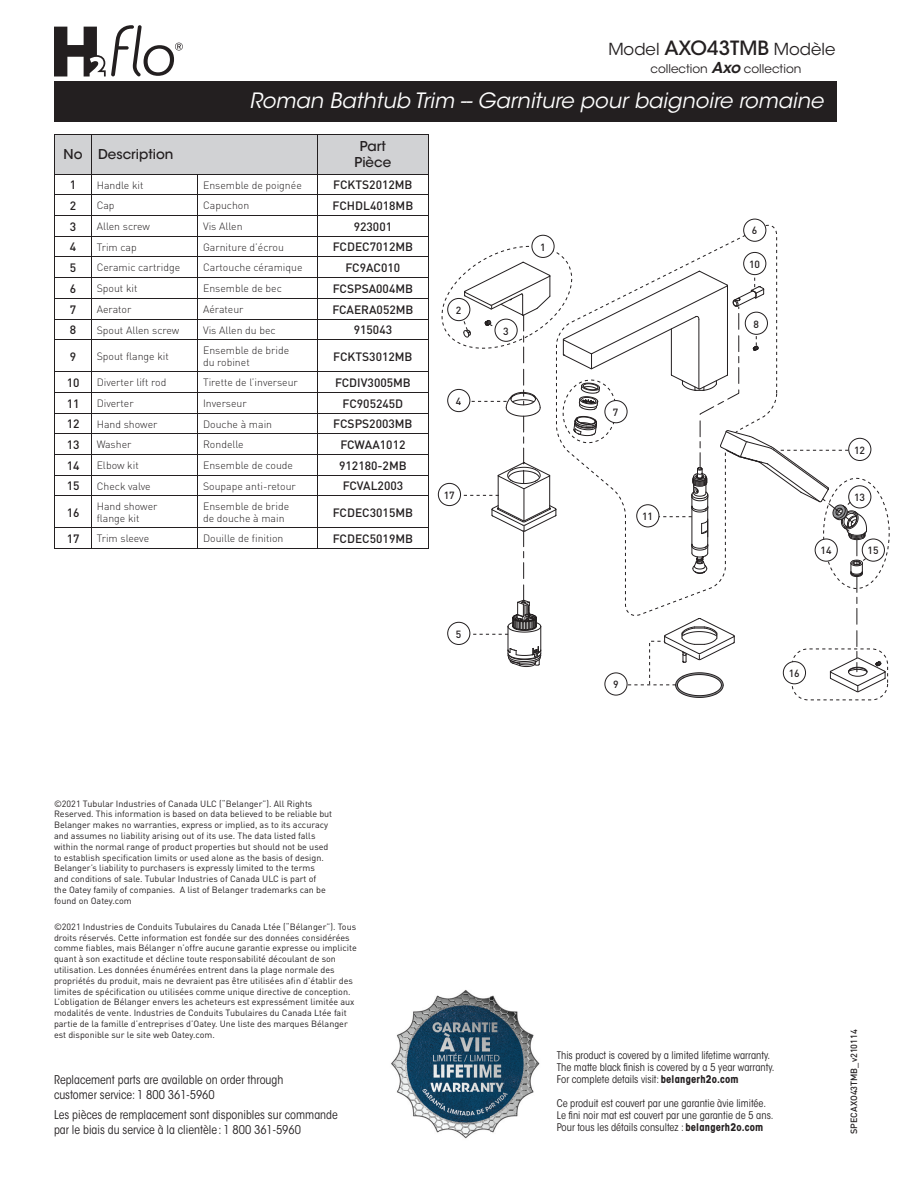
<style>
.page{position:relative;width:918px;height:1188px;background:#fff}
.page>*{position:absolute;margin:0;border:0;box-sizing:border-box;transform-origin:0 0}
.t1{font:italic 21px "ITC Avant Garde Std";color:#fff}
.t2{font:16.5px "ITC Avant Garde Std";color:#231f20}
.t3{font:500 13.5px/16.2px "ITC Avant Garde Std";color:#231f20;text-align:center}
.t4{font:500 12px "DIN";color:#231f20}
.t5{font:condensed 12px/15px "ITC Avant Garde Std";color:#231f20}
.t6{font:12px "ITC Avant Garde Std";color:#231f20}
.t7{font:300 10.5px/12.6px "DIN";color:#231f20}
.t8{font:condensed 10.5px/12px "ITC Avant Garde Std";color:#231f20}
.t9{font:500 10.35px "DIN";color:#231f20}
.t10{font:9px/10.8px "DIN";color:#231f20}
.t11{font:500 9px "DIN";color:#231f20}
.s1{font-weight:500;font-size:19.5px}
.s2{font-weight:600;font-style:italic;font-size:15px}
.s3{font-weight:700}
</style>
<div class="page">
<div style="left:54px;top:81px;width:783px;height:41px;background:#231f20"></div>
<div style="left:792px;top:649px;width:96px;height:51px;border:1px dashed #231f20;border-radius:16px"></div>
<img style="left:391px;top:990px;width:149px;height:149px">
<svg style="left:55px;top:134px;width:831px;height:564px"></svg>
<hr style="left:55px;top:548px;width:36px;height:1px;background:#231f20">
<hr style="left:91px;top:548px;width:107px;height:1px;background:#231f20">
<hr style="left:198px;top:548px;width:120px;height:1px;background:#231f20">
<hr style="left:318px;top:548px;width:110px;height:1px;background:#231f20">
<hr style="left:55px;top:134px;width:36px;height:1px;background:#231f20">
<hr style="left:55px;top:135px;width:1px;height:39px;background:#231f20">
<hr style="left:318px;top:134px;width:110px;height:1px;background:#231f20">
<hr style="left:428px;top:135px;width:1px;height:39px;background:#231f20">
<hr style="left:55px;top:174px;width:36px;height:1px;background:#231f20">
<hr style="left:318px;top:174px;width:110px;height:1px;background:#231f20">
<hr style="left:91px;top:134px;width:107px;height:1px;background:#231f20">
<hr style="left:91px;top:135px;width:1px;height:39px;background:#231f20">
<hr style="left:198px;top:134px;width:120px;height:1px;background:#231f20">
<hr style="left:318px;top:135px;width:1px;height:39px;background:#231f20">
<hr style="left:91px;top:174px;width:107px;height:1px;background:#231f20">
<hr style="left:198px;top:174px;width:120px;height:1px;background:#231f20">
<svg style="left:54px;top:25px;width:129px;height:51px"></svg>
<h2 class="t2" style="left:608px;top:39px;width:229px">Model <span class="s1">AXO43TMB</span> Modèle</h2>
<h3 class="t6" style="left:650px;top:62px;width:152px">collection <span class="s2">Axo</span> collection</h3>
<h1 class="t1" style="left:250px;top:88px;width:575px">Roman Bathtub Trim -- Garniture pour baignoire romaine</h1>
<h3 class="t3" style="left:64px;top:146px;width:111px">No Description</h3>
<h3 class="t3" style="left:355px;top:138px;width:38px">Part<br>Pièce</h3>
<h3 class="t4" style="left:70px;top:177px;width:8px">1</h3>
<p class="t7" style="left:97px;top:178px;width:48px">Handle kit</p>
<p class="t7" style="left:203px;top:178px;width:100px">Ensemble de poignée</p>
<h3 class="t4" style="left:333px;top:177px;width:81px">FCKTS2012MB</h3>
<h3 class="t4" style="left:70px;top:198px;width:8px">2</h3>
<p class="t7" style="left:97px;top:199px;width:19px">Cap</p>
<p class="t7" style="left:203px;top:199px;width:48px">Capuchon</p>
<h3 class="t4" style="left:333px;top:198px;width:82px">FCHDL4018MB</h3>
<h3 class="t4" style="left:70px;top:219px;width:8px">3</h3>
<p class="t7" style="left:97px;top:220px;width:55px">Allen screw</p>
<p class="t7" style="left:203px;top:220px;width:41px">Vis Allen</p>
<h3 class="t4" style="left:354px;top:219px;width:40px">923001</h3>
<h3 class="t4" style="left:70px;top:239px;width:8px">4</h3>
<p class="t7" style="left:97px;top:241px;width:41px">Trim cap</p>
<p class="t7" style="left:203px;top:241px;width:82px">Garniture d’écrou</p>
<h3 class="t4" style="left:333px;top:239px;width:82px">FCDEC7012MB</h3>
<h3 class="t4" style="left:70px;top:260px;width:8px">5</h3>
<p class="t7" style="left:97px;top:261px;width:85px">Ceramic cartridge</p>
<p class="t7" style="left:203px;top:261px;width:101px">Cartouche céramique</p>
<h3 class="t4" style="left:346px;top:260px;width:56px">FC9AC010</h3>
<h3 class="t4" style="left:70px;top:281px;width:8px">6</h3>
<p class="t7" style="left:97px;top:282px;width:42px">Spout kit</p>
<p class="t7" style="left:203px;top:282px;width:80px">Ensemble de bec</p>
<h3 class="t4" style="left:333px;top:281px;width:82px">FCSPSA004MB</h3>
<h3 class="t4" style="left:70px;top:302px;width:8px">7</h3>
<p class="t7" style="left:97px;top:303px;width:36px">Aerator</p>
<p class="t7" style="left:203px;top:303px;width:42px">Aérateur</p>
<h3 class="t4" style="left:332px;top:302px;width:83px">FCAERA052MB</h3>
<h3 class="t4" style="left:70px;top:322px;width:8px">8</h3>
<p class="t7" style="left:97px;top:323px;width:84px">Spout Allen screw</p>
<p class="t7" style="left:203px;top:323px;width:74px">Vis Allen du bec</p>
<h3 class="t4" style="left:354px;top:322px;width:40px">915043</h3>
<h3 class="t4" style="left:70px;top:349px;width:8px">9</h3>
<p class="t7" style="left:97px;top:350px;width:74px">Spout flange kit</p>
<p class="t7" style="left:203px;top:343px;width:88px">Ensemble de bride du robinet</p>
<h3 class="t4" style="left:333px;top:349px;width:81px">FCKTS3012MB</h3>
<h3 class="t4" style="left:67px;top:375px;width:14px">10</h3>
<p class="t7" style="left:97px;top:376px;width:71px">Diverter lift rod</p>
<p class="t7" style="left:203px;top:376px;width:96px">Tirette de l’inverseur</p>
<h3 class="t4" style="left:335px;top:375px;width:77px">FCDIV3005MB</h3>
<h3 class="t4" style="left:67px;top:396px;width:14px">11</h3>
<p class="t7" style="left:97px;top:397px;width:38px">Diverter</p>
<p class="t7" style="left:203px;top:397px;width:45px">Inverseur</p>
<h3 class="t4" style="left:343px;top:396px;width:62px">FC905245D</h3>
<h3 class="t4" style="left:67px;top:416px;width:14px">12</h3>
<p class="t7" style="left:97px;top:417px;width:62px">Hand shower</p>
<p class="t7" style="left:203px;top:417px;width:71px">Douche à main</p>
<h3 class="t4" style="left:333px;top:416px;width:81px">FCSPS2003MB</h3>
<h3 class="t4" style="left:67px;top:437px;width:14px">13</h3>
<p class="t7" style="left:97px;top:438px;width:36px">Washer</p>
<p class="t7" style="left:203px;top:438px;width:42px">Rondelle</p>
<h3 class="t4" style="left:340px;top:437px;width:67px">FCWAA1012</h3>
<h3 class="t4" style="left:67px;top:458px;width:14px">14</h3>
<p class="t7" style="left:97px;top:459px;width:44px">Elbow kit</p>
<p class="t7" style="left:203px;top:459px;width:92px">Ensemble de coude</p>
<h3 class="t4" style="left:339px;top:458px;width:69px">912180-2MB</h3>
<h3 class="t4" style="left:67px;top:478px;width:14px">15</h3>
<p class="t7" style="left:97px;top:480px;width:55px">Check valve</p>
<p class="t7" style="left:203px;top:480px;width:94px">Soupape anti-retour</p>
<h3 class="t4" style="left:343px;top:478px;width:62px">FCVAL2003</h3>
<h3 class="t4" style="left:67px;top:505px;width:14px">16</h3>
<p class="t7" style="left:97px;top:500px;width:62px">Hand shower flange kit</p>
<p class="t7" style="left:203px;top:500px;width:88px">Ensemble de bride de douche à main</p>
<h3 class="t4" style="left:333px;top:505px;width:82px">FCDEC3015MB</h3>
<h3 class="t4" style="left:67px;top:531px;width:14px">17</h3>
<p class="t7" style="left:97px;top:532px;width:54px">Trim sleeve</p>
<p class="t7" style="left:203px;top:532px;width:82px">Douille de finition</p>
<h3 class="t4" style="left:333px;top:531px;width:82px">FCDEC5019MB</h3>
<p class="t9" style="left:456px;top:303px;width:7px">2</p>
<p class="t9" style="left:456px;top:394px;width:7px">4</p>
<p class="t9" style="left:444px;top:488px;width:13px">17</p>
<p class="t9" style="left:503px;top:324px;width:7px">3</p>
<p class="t9" style="left:540px;top:240px;width:7px">1</p>
<p class="t9" style="left:613px;top:406px;width:7px">7</p>
<p class="t9" style="left:642px;top:510px;width:13px">11</p>
<p class="t9" style="left:752px;top:224px;width:7px">6</p>
<p class="t9" style="left:749px;top:257px;width:13px">10</p>
<p class="t9" style="left:753px;top:317px;width:7px">8</p>
<p class="t9" style="left:854px;top:443px;width:13px">12</p>
<p class="t9" style="left:854px;top:491px;width:13px">13</p>
<p class="t10" style="left:54px;top:798px;width:280px">©2021 Tubular Industries of Canada ULC (“Belanger”). All Rights Reserved. This information is based on data believed to be reliable but Belanger makes no warranties, express or implied, as to its accuracy and assumes no liability arising out of its use. The data listed falls within the normal range of product properties but should not be used to establish specification limits or used alone as the basis of design.<br>Belanger’s liability to purchasers is expressly limited to the terms<br>and conditions of sale. Tubular Industries of Canada ULC is part of<br>the Oatey family of companies. A list of Belanger trademarks can be found on Oatey.com</p>
<p class="t10" style="left:54px;top:921px;width:304px">©2021 Industries de Conduits Tubulaires du Canada Ltée (“Bélanger”). Tous droits réservés. Cette information est fondée sur des données considérées comme fiables, mais Bélanger n’offre aucune garantie expresse ou implicite quant à son exactitude et décline toute responsabilité découlant de son utilisation. Les données énumérées entrent dans la plage normale des propriétés du produit, mais ne devraient pas être utilisées afin d’établir des limites de spécification ou utilisées comme unique directive de conception.<br>L’obligation de Bélanger envers les acheteurs est expressément limitée aux modalités de vente. Industries de Conduits Tubulaires du Canada Ltée fait partie de la famille d’entreprises d’Oatey. Une liste des marques Bélanger est disponible sur le site web Oatey.com.</p>
<h3 class="t5" style="left:54px;top:1073px;width:231px">Replacement parts are available on order through customer service: 1 800 361-5960</h3>
<h3 class="t5" style="left:54px;top:1107px;width:285px">Les pièces de remplacement sont disponibles sur commande par le biais du service à la clientèle : 1 800 361-5960</h3>
<p class="t9" style="left:456px;top:627px;width:7px">5</p>
<p class="t9" style="left:613px;top:678px;width:7px">9</p>
<p class="t9" style="left:820px;top:544px;width:13px">14</p>
<p class="t9" style="left:868px;top:544px;width:13px">15</p>
<p class="t9" style="left:789px;top:667px;width:13px">16</p>
<p class="t8" style="left:557px;top:1049px;width:219px">This product is covered by a limited lifetime warranty.<br>The matte black nish is covered by a 5 year warranty.<br>For complete details visit: <span class="s3">belangerh2o.com</span></p>
<p class="t8" style="left:557px;top:1097px;width:218px">Ce produit est couvert par une garantie àvie limitée.<br>Le ni noir mat est couvert par une garantie de 5 ans.<br>Pour tous les détails consultez : <span class="s3">belangerh2o.com</span></p>
<p class="t11" style="left:848px;top:1134px;width:106px;rotate:-90deg">SPECAXO43TMB_v210114</p>
</div>
